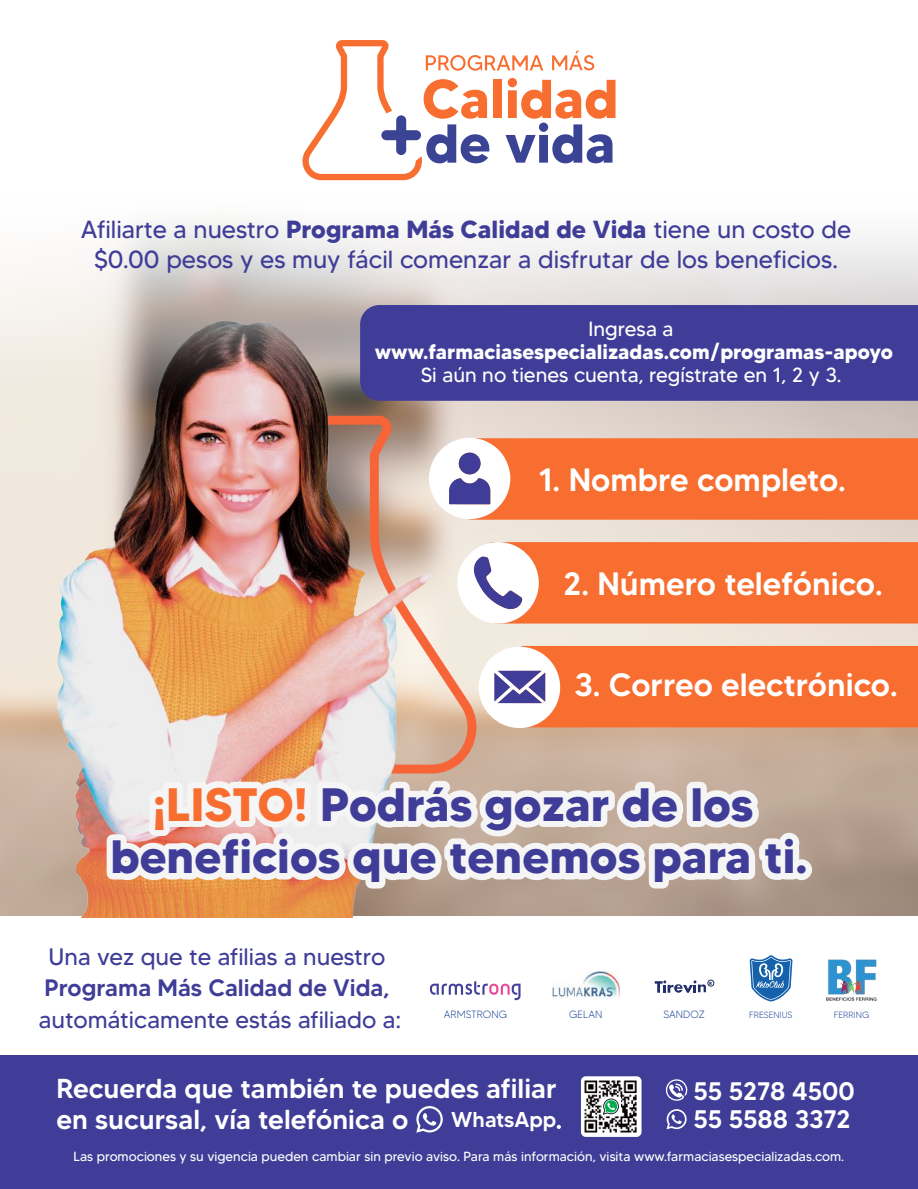
<style>
.page{position:relative;width:918px;height:1189px;background:#fff}
.page>*{position:absolute;margin:0;border:0;box-sizing:border-box;transform-origin:0 0}
.t1{font:700 46.65px/52.5px "MADETOMMY";color:#3f3d97;text-align:center}
.t2{font:500 32.25px "MADETOMMY";color:#fff}
.t3{font:500 27.3px/30.8px "MADETOMMY";color:#fff}
.t4{font:500 25.35px/28.5px "MADETOMMY";letter-spacing:-.01em;color:#fff}
.t5{font:24.75px/29.7px "MADETOMMY";color:#3f3d97;text-align:center}
.t6{font:23.7px "MADETOMMY";color:#3f3d97}
.t7{font:500 23.7px "MADETOMMY";color:#3f3d97}
.t8{font:500 21.45px "MADETOMMY";color:#fff}
.t9{font:700 20.55px "MADETOMMY";color:#fff}
.t10{font:20.55px "MADETOMMY";color:#fff}
.t11{font:13.2px "MADETOMMY";color:#fff}
.t12{font:300 10.5px "MADETOMMY";color:#204698}
.t13{font:300 9px "MADETOMMY";color:#204698}
.t14{font:700 4.5px "MADETOMMY";color:#202f6a}
.s1{font-weight:700}
.s2{color:#3f3d97}
</style>
<div class="page">
<img style="left:0;top:490px;width:918px;height:425px">
<svg style="left:436px;top:519px;width:46px;height:391px;background:#e4c5b2"></svg>
<img style="left:41px;top:490px;width:395px;height:428px">
<svg style="left:0;top:180px;width:918px;height:310px"></svg>
<svg style="left:750px;top:955px;width:42px;height:46px"></svg>
<img style="left:826px;top:959px;width:51px;height:42px">
<svg style="left:655px;top:980px;width:51px;height:12px"></svg>
<div style="left:708px;top:979px;width:6px;height:7px;border:1px solid #202f6a;border-radius:50%"></div>
<img style="left:552px;top:971px;width:67px;height:27px">
<svg style="left:430px;top:981px;width:91px;height:19px"></svg>
<div style="left:0;top:1055px;width:918px;height:133px;background:#3f3d97"></div>
<svg style="left:416px;top:1106px;width:27px;height:26px"></svg>
<svg style="left:665px;top:1079px;width:22px;height:21px"></svg>
<svg style="left:667px;top:1109px;width:20px;height:20px"></svg>
<div style="left:581px;top:1076px;width:61px;height:60px;background:#fff;border-radius:5px"></div>
<img style="left:584px;top:1080px;width:53px;height:53px">
<div style="left:602px;top:1097px;width:19px;height:18px;background:#fff"></div>
<svg style="left:603px;top:1098px;width:16px;height:16px"></svg>
<svg style="left:557px;top:1124px;width:4px;height:4px"></svg>
<svg style="left:429px;top:437px;width:489px;height:82px;background:#f27e4b"></svg>
<div style="left:459px;top:452px;width:22px;height:22px;background:#3f3d97;border-radius:50%"></div>
<svg style="left:457px;top:542px;width:461px;height:81px;background:#f3804d"></svg>
<svg style="left:479px;top:646px;width:439px;height:82px;background:#f17f4d"></svg>
<div style="left:360px;top:305px;width:558px;height:96px;background:#3f3d97"></div>
<svg style="left:100px;top:770px;width:706px;height:124px"></svg>
<div style="left:791px;top:859px;width:21px;height:21px;border:12px solid #f6f5f5;border-radius:50%"></div>
<svg style="left:302px;top:40px;width:314px;height:140px"></svg>
<h3 class="t5" style="left:81px;top:215px;width:772px">Afiliarte a nuestro <span class="s1">Programa Más Calidad de Vida</span> tiene un costo de $0.00 pesos y es muy fácil comenzar a disfrutar de los beneficios.</h3>
<h3 class="t10" style="left:589px;top:316px;width:87px">Ingresa a</h3>
<h3 class="t9" style="left:375px;top:339px;width:520px">www.farmaciasespecializadas.com/programas-apoyo</h3>
<h3 class="t10" style="left:421px;top:362px;width:422px">Si aún no tienes cuenta, regístrate en 1, 2 y 3.</h3>
<h2 class="t2" style="left:539px;top:460px;width:309px">1. Nombre completo.</h2>
<h2 class="t2" style="left:563px;top:563px;width:321px">2. Número telefónico.</h2>
<h2 class="t2" style="left:575px;top:665px;width:325px">3. Correo electrónico.</h2>
<h1 class="t1" style="left:110px;top:777px;width:699px">¡LISTO! Podrás gozar de los beneficios que tenemos para ti.</h1>
<h3 class="t6" style="left:48px;top:941px;width:338px">Una vez que te afilias a nuestro</h3>
<h3 class="t7" style="left:44px;top:973px;width:347px">Programa Más Calidad de Vida,</h3>
<h3 class="t6" style="left:39px;top:1004px;width:364px">automáticamente estás afiliado a:</h3>
<p class="t12" style="left:664px;top:1007px;width:43px">SANDOZ</p>
<p class="t13" style="left:749px;top:1009px;width:45px">FRESENIUS</p>
<p class="t13" style="left:834px;top:1009px;width:37px">FERRING</p>
<p class="t14" style="left:709px;top:980px;width:4px">R</p>
<p class="t12" style="left:444px;top:1007px;width:65px">ARMSTRONG</p>
<p class="t12" style="left:569px;top:1007px;width:35px">GELAN</p>
<h3 class="t3" style="left:57px;top:1072px;width:502px">Recuerda que también te puedes afiliar en sucursal, vía telefónica o <span class="s2">WhatsApp.</span></h3>
<h3 class="t4" style="left:694px;top:1076px;width:163px">55 5278 4500<br>55 5588 3372</h3>
<p class="t11" style="left:74px;top:1148px;width:772px">Las promociones y su vigencia pueden cambiar sin previo aviso. Para más información, visita www.farmaciasespecializadas.com.</p>
<h3 class="t8" style="left:451px;top:1106px;width:107px">WhatsApp</h3>
</div>
